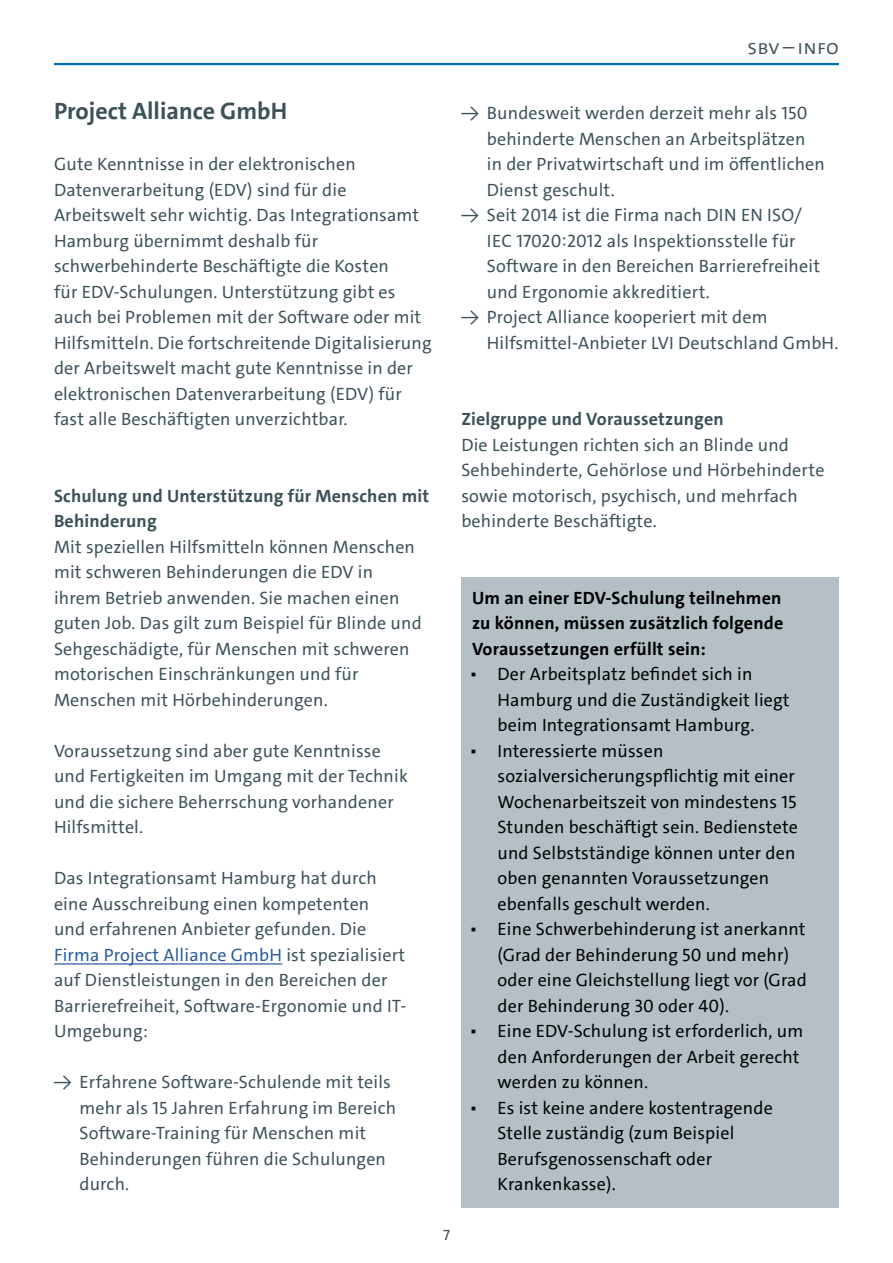
<style>
.page{position:relative;width:893px;height:1263px;background:#fff}
.page>*{position:absolute;margin:0;border:0;box-sizing:border-box;transform-origin:0 0}
.Headline_H2{font:700 24px "The Sans UHH";color:#3d5159}
.t1{font:21px "The Sans UHH Semi Light Caps";letter-spacing:.01em;color:#3d5159}
.Fließtext_12pt{font:18px/25.5px "The Sans UHH";letter-spacing:.01em;color:#3d5159}
.t2{font:18px/25.5px "The Sans UHH";letter-spacing:.01em;color:#000}
.Infobox_Headline{font:700 18px/25.5px "The Sans UHH";letter-spacing:.01em;color:#000;text-align:justify}
.Headline_H3{font:700 18px/25.5px "The Sans UHH";letter-spacing:.01em;color:#3d5159}
.t3{font:15px "The Sans UHH";color:#3d5159}
.s1{color:#275b9b}
</style>
<div class="page">
<hr style="left:54px;top:63px;width:785px;height:2px;background:#0071b9">
<hr style="left:54px;top:963px;width:228px;height:1px;background:#275b9b">
<div style="left:461px;top:577px;width:378px;height:95px;background:#b4bfc6"></div>
<div style="left:461px;top:654px;width:378px;height:94px;background:#b4bfc6"></div>
<div style="left:461px;top:730px;width:378px;height:197px;background:#b4bfc6"></div>
<div style="left:461px;top:909px;width:378px;height:120px;background:#b4bfc6"></div>
<div style="left:461px;top:1011px;width:378px;height:94px;background:#b4bfc6"></div>
<div style="left:461px;top:1087px;width:378px;height:120px;background:#b4bfc6"></div>
<p class="t1" style="left:747px;top:34px;width:93px">SBV – INFO</p>
<h2 class="Headline_H2" style="left:54px;top:96px;width:235px">Project Alliance GmbH</h2>
<p class="Fließtext_12pt" style="left:54px;top:151px;width:379px">Gute Kenntnisse in der elektronischen Datenverarbeitung (EDV) sind für die Arbeitswelt sehr wichtig. Das Integrationsamt Hamburg übernimmt deshalb für schwerbehinderte Beschäftigte die Kosten<br>für EDV-Schulungen. Unterstützung gibt es auch bei Problemen mit der Software oder mit Hilfsmitteln. Die fortschreitende Digitalisierung der Arbeitswelt macht gute Kenntnisse in der elektronischen Datenverarbeitung (EDV) für fast alle Beschäftigten unverzichtbar.</p>
<h3 class="Headline_H3" style="left:54px;top:483px;width:377px">Schulung und Unterstützung für Menschen mit<br>Behinderung</h3>
<p class="Fließtext_12pt" style="left:54px;top:534px;width:369px">Mit speziellen Hilfsmitteln können Menschen mit schweren Behinderungen die EDV in ihrem Betrieb anwenden. Sie machen einen guten Job. Das gilt zum Beispiel für Blinde und Sehgeschädigte, für Menschen mit schweren motorischen Einschränkungen und für Menschen mit Hörbehinderungen.</p>
<p class="Fließtext_12pt" style="left:54px;top:738px;width:355px">Voraussetzung sind aber gute Kenntnisse und Fertigkeiten im Umgang mit der Technik und die sichere Beherrschung vorhandener Hilfsmittel.</p>
<p class="Fließtext_12pt" style="left:54px;top:865px;width:354px">Das Integrationsamt Hamburg hat durch eine Ausschreibung einen kompetenten<br>und erfahrenen Anbieter gefunden. Die <span class="s1">Firma Project Alliance GmbH</span> ist spezialisiert auf Dienstleistungen in den Bereichen der Barrierefreiheit, Software-Ergonomie und IT-Umgebung:</p>
<p class="Fließtext_12pt" style="left:80px;top:1069px;width:318px;text-indent:-26px">→ Erfahrene Software-Schulende mit teils mehr als 15 Jahren Erfahrung im Bereich<br>Software-Training für Menschen mit<br>Behinderungen führen die Schulungen durch.</p>
<p class="Fließtext_12pt" style="left:487px;top:100px;width:340px;text-indent:-26px">→ Bundesweit werden derzeit mehr als 150 behinderte Menschen an Arbeitsplätzen in der Privatwirtschaft und im öffentlichen Dienst geschult.</p>
<p class="Fließtext_12pt" style="left:487px;top:202px;width:335px;text-indent:-26px">→ Seit 2014 ist die Firma nach DIN EN ISO/ IEC 17020:2012 als Inspektionsstelle für Software in den Bereichen Barrierefreiheit und Ergonomie akkreditiert.</p>
<p class="Fließtext_12pt" style="left:487px;top:304px;width:353px;text-indent:-26px">→ Project Alliance kooperiert mit dem<br>Hilfsmittel-Anbieter LVI Deutschland GmbH.</p>
<h3 class="Headline_H3" style="left:461px;top:406px;width:264px">Zielgruppe und Voraussetzungen</h3>
<p class="Fließtext_12pt" style="left:461px;top:432px;width:365px">Die Leistungen richten sich an Blinde und Sehbehinderte, Gehörlose und Hörbehinderte sowie motorisch, psychisch, und mehrfach behinderte Beschäftigte.</p>
<h3 class="Infobox_Headline" style="left:472px;top:585px;width:313px">Um an einer EDV-Schulung teilnehmen zu können, müssen zusätzlich folgende Voraussetzungen erfüllt sein:</h3>
<p class="t2" style="left:497px;top:661px;width:294px;text-indent:-28px">▪ Der Arbeitsplatz befindet sich in<br>Hamburg und die Zuständigkeit liegt beim Integrationsamt Hamburg.</p>
<p class="t2" style="left:497px;top:738px;width:302px;text-indent:-28px">▪ Interessierte müssen sozialversicherungspflichtig mit einer Wochenarbeitszeit von mindestens 15<br>Stunden beschäftigt sein. Bedienstete und Selbstständige können unter den oben genannten Voraussetzungen ebenfalls geschult werden.</p>
<p class="t2" style="left:497px;top:916px;width:311px;text-indent:-28px">▪ Eine Schwerbehinderung ist anerkannt (Grad der Behinderung 50 und mehr) oder eine Gleichstellung liegt vor (Grad der Behinderung 30 oder 40).</p>
<p class="t2" style="left:497px;top:1018px;width:307px;text-indent:-28px">▪ Eine EDV-Schulung ist erforderlich, um den Anforderungen der Arbeit gerecht werden zu können.</p>
<p class="t2" style="left:497px;top:1095px;width:277px;text-indent:-28px">▪ Es ist keine andere kostentragende<br>Stelle zuständig (zum Beispiel<br>Berufsgenossenschaft oder<br>Krankenkasse).</p>
<p class="t3" style="left:443px;top:1225px;width:8px">7</p>
</div>
